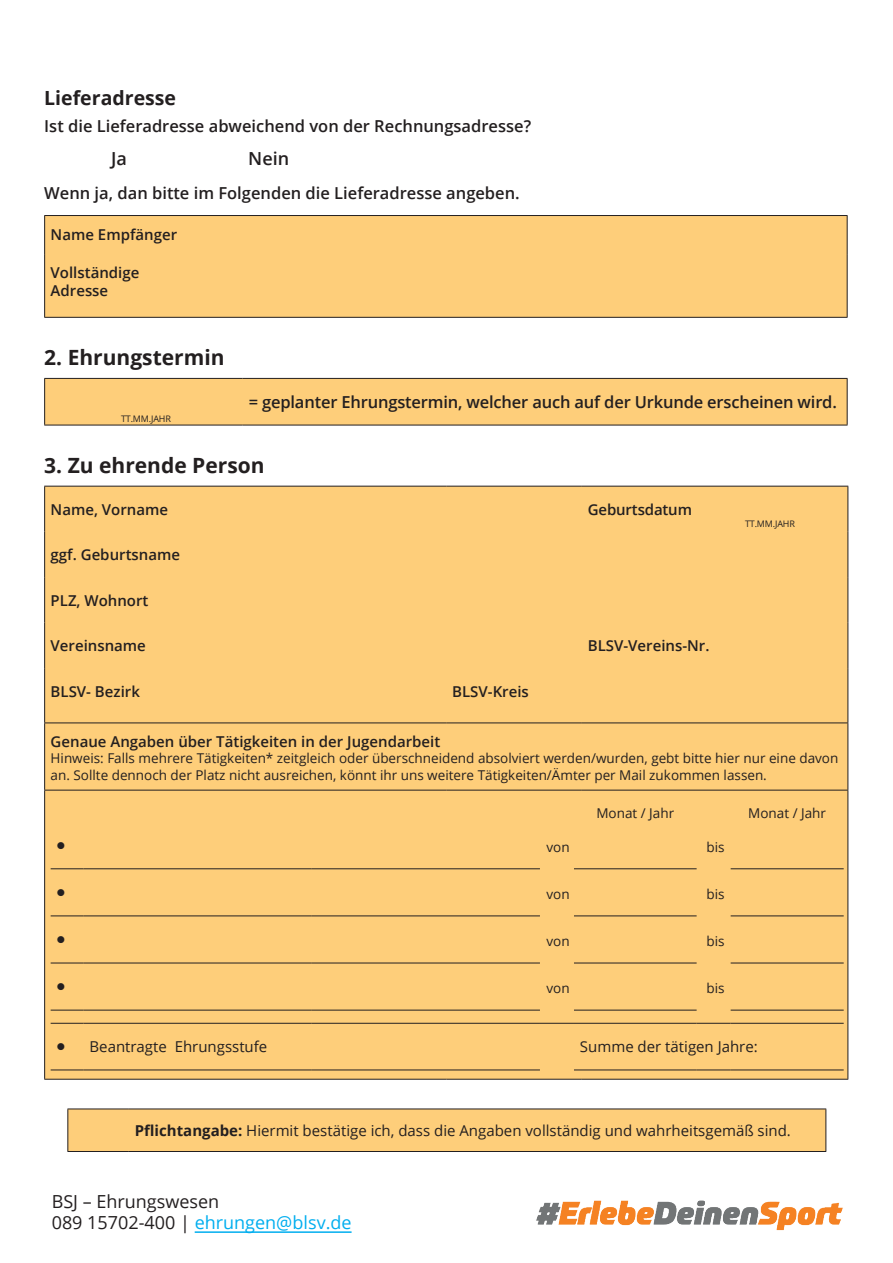
<style>
.page{position:relative;width:893px;height:1263px;background:#fff}
.page>*{position:absolute;margin:0;border:0;box-sizing:border-box;transform-origin:0 0}
.t1{font:700 21px "Open Sans";color:#231f20}
.t2{font:700 19.5px "Open Sans";color:#231f20}
.t3{font:18px/21.6px "Open Sans";color:#231f20}
.t4{font:600 18px "Open Sans";color:#231f20}
.t5{font:600 16.5px "Open Sans";color:#231f20}
.t6{font:600 15px/18px "Open Sans";color:#231f20}
.t7{font:15px "Open Sans";color:#231f20}
.t8{font:13.5px/16.2px "Open Sans";color:#231f20}
.t9{font:12px "Wingdings";color:#231f20}
.t10{font:9px "Open Sans";letter-spacing:-.015em;color:#231f20}
.s1{font-weight:700}
.s2{color:#00aeef}
</style>
<div class="page">
<img style="left:536px;top:1200px;width:307px;height:31px">
<hr style="left:195px;top:1231px;width:157px;height:2px;background:#00aeef">
<div style="left:45px;top:216px;width:802px;height:101px;background:#fece7a"></div>
<hr style="left:44px;top:215px;width:803px;height:1px;background:#231f20">
<hr style="left:44px;top:216px;width:1px;height:38px;background:#231f20">
<hr style="left:847px;top:216px;width:1px;height:38px;background:#231f20">
<hr style="left:44px;top:254px;width:1px;height:63px;background:#231f20">
<hr style="left:847px;top:254px;width:1px;height:63px;background:#231f20">
<hr style="left:44px;top:317px;width:803px;height:1px;background:#231f20">
<div style="left:45px;top:379px;width:802px;height:46px;background:#fece7a"></div>
<hr style="left:44px;top:378px;width:199px;height:1px;background:#231f20">
<hr style="left:44px;top:379px;width:1px;height:46px;background:#231f20">
<hr style="left:243px;top:378px;width:604px;height:1px;background:#231f20">
<hr style="left:847px;top:379px;width:1px;height:46px;background:#231f20">
<hr style="left:44px;top:425px;width:199px;height:1px;background:#231f20">
<hr style="left:243px;top:425px;width:604px;height:1px;background:#231f20">
<div style="left:45px;top:487px;width:802px;height:592px;background:#fece7a"></div>
<hr style="left:44px;top:486px;width:402px;height:1px;background:#231f20">
<hr style="left:44px;top:486px;width:1px;height:46px;background:#231f20">
<hr style="left:446px;top:486px;width:136px;height:1px;background:#231f20">
<hr style="left:582px;top:486px;width:266px;height:1px;background:#231f20">
<hr style="left:847px;top:486px;width:1px;height:46px;background:#231f20">
<hr style="left:44px;top:532px;width:1px;height:45px;background:#231f20">
<hr style="left:847px;top:532px;width:1px;height:45px;background:#231f20">
<hr style="left:44px;top:577px;width:1px;height:46px;background:#231f20">
<hr style="left:847px;top:577px;width:1px;height:46px;background:#231f20">
<hr style="left:44px;top:623px;width:1px;height:45px;background:#231f20">
<hr style="left:847px;top:623px;width:1px;height:45px;background:#231f20">
<hr style="left:44px;top:668px;width:1px;height:54px;background:#231f20">
<hr style="left:847px;top:668px;width:1px;height:54px;background:#231f20">
<hr style="left:44px;top:722px;width:402px;height:1px;background:#231f20">
<hr style="left:44px;top:723px;width:1px;height:67px;background:#231f20">
<hr style="left:446px;top:722px;width:136px;height:1px;background:#231f20">
<hr style="left:582px;top:722px;width:266px;height:1px;background:#231f20">
<hr style="left:847px;top:723px;width:1px;height:67px;background:#231f20">
<hr style="left:44px;top:790px;width:402px;height:1px;background:#231f20">
<hr style="left:44px;top:790px;width:1px;height:289px;background:#231f20">
<hr style="left:446px;top:790px;width:136px;height:1px;background:#231f20">
<hr style="left:582px;top:790px;width:266px;height:1px;background:#231f20">
<hr style="left:847px;top:790px;width:1px;height:289px;background:#231f20">
<hr style="left:44px;top:1079px;width:402px;height:1px;background:#231f20">
<hr style="left:446px;top:1079px;width:136px;height:1px;background:#231f20">
<hr style="left:582px;top:1079px;width:266px;height:1px;background:#231f20">
<hr style="left:51px;top:1023px;width:33px;height:1px;background:#231f20">
<hr style="left:84px;top:1023px;width:228px;height:1px;background:#231f20">
<hr style="left:312px;top:1023px;width:228px;height:1px;background:#231f20">
<hr style="left:540px;top:1023px;width:34px;height:1px;background:#231f20">
<hr style="left:574px;top:1023px;width:123px;height:1px;background:#231f20">
<hr style="left:697px;top:1023px;width:34px;height:1px;background:#231f20">
<hr style="left:731px;top:1023px;width:113px;height:1px;background:#231f20">
<hr style="left:51px;top:868px;width:33px;height:1px;background:#231f20">
<hr style="left:84px;top:868px;width:228px;height:1px;background:#231f20">
<hr style="left:312px;top:868px;width:228px;height:1px;background:#231f20">
<hr style="left:51px;top:915px;width:33px;height:1px;background:#231f20">
<hr style="left:84px;top:915px;width:228px;height:1px;background:#231f20">
<hr style="left:312px;top:915px;width:228px;height:1px;background:#231f20">
<hr style="left:51px;top:963px;width:33px;height:1px;background:#231f20">
<hr style="left:84px;top:963px;width:228px;height:1px;background:#231f20">
<hr style="left:312px;top:963px;width:228px;height:1px;background:#231f20">
<hr style="left:51px;top:1010px;width:33px;height:1px;background:#231f20">
<hr style="left:84px;top:1010px;width:228px;height:1px;background:#231f20">
<hr style="left:312px;top:1010px;width:228px;height:1px;background:#231f20">
<hr style="left:731px;top:868px;width:113px;height:1px;background:#231f20">
<hr style="left:731px;top:915px;width:113px;height:1px;background:#231f20">
<hr style="left:731px;top:963px;width:113px;height:1px;background:#231f20">
<hr style="left:731px;top:1010px;width:113px;height:1px;background:#231f20">
<hr style="left:574px;top:868px;width:123px;height:1px;background:#231f20">
<hr style="left:574px;top:915px;width:123px;height:1px;background:#231f20">
<hr style="left:574px;top:963px;width:123px;height:1px;background:#231f20">
<hr style="left:574px;top:1010px;width:123px;height:1px;background:#231f20">
<hr style="left:51px;top:1069px;width:33px;height:1px;background:#231f20">
<hr style="left:84px;top:1069px;width:228px;height:1px;background:#231f20">
<hr style="left:312px;top:1069px;width:228px;height:1px;background:#231f20">
<hr style="left:574px;top:1069px;width:123px;height:1px;background:#231f20">
<hr style="left:697px;top:1069px;width:34px;height:1px;background:#231f20">
<hr style="left:731px;top:1069px;width:113px;height:1px;background:#231f20">
<div style="left:68px;top:1109px;width:757px;height:42px;background:#fece7a"></div>
<hr style="left:67px;top:1108px;width:62px;height:1px;background:#231f20">
<hr style="left:67px;top:1109px;width:1px;height:42px;background:#231f20">
<hr style="left:129px;top:1108px;width:697px;height:1px;background:#231f20">
<hr style="left:825px;top:1109px;width:1px;height:42px;background:#231f20">
<hr style="left:67px;top:1151px;width:62px;height:1px;background:#231f20">
<hr style="left:129px;top:1151px;width:697px;height:1px;background:#231f20">
<h2 class="t2" style="left:44px;top:84px;width:133px">Lieferadresse</h2>
<p class="t5" style="left:44px;top:115px;width:488px">Ist die Lieferadresse abweichend von der Rechnungsadresse?</p>
<h3 class="t4" style="left:111px;top:146px;width:17px">Ja</h3>
<h3 class="t4" style="left:248px;top:146px;width:42px">Nein</h3>
<p class="t5" style="left:44px;top:182px;width:477px">Wenn ja, dan bitte im Folgenden die Lieferadresse angeben.</p>
<p class="t6" style="left:51px;top:225px;width:128px">Name Empfänger</p>
<p class="t6" style="left:51px;top:264px;width:90px">Vollständige<br>Adresse</p>
<h1 class="t1" style="left:44px;top:343px;width:182px">2. Ehrungstermin</h1>
<p class="t10" style="left:121px;top:413px;width:51px">TT.MM.JAHR</p>
<p class="t5" style="left:249px;top:391px;width:590px">= geplanter Ehrungstermin, welcher auch auf der Urkunde erscheinen wird.</p>
<h1 class="t1" style="left:44px;top:451px;width:222px">3. Zu ehrende Person</h1>
<p class="t6" style="left:51px;top:500px;width:119px">Name, Vorname</p>
<p class="t6" style="left:588px;top:500px;width:106px">Geburtsdatum</p>
<p class="t6" style="left:51px;top:545px;width:131px">ggf. Geburtsname</p>
<p class="t6" style="left:51px;top:591px;width:99px">PLZ, Wohnort</p>
<p class="t6" style="left:51px;top:636px;width:97px">Vereinsname</p>
<p class="t6" style="left:588px;top:636px;width:123px">BLSV-Vereins-Nr.</p>
<p class="t6" style="left:51px;top:682px;width:91px">BLSV- Bezirk</p>
<p class="t6" style="left:452px;top:682px;width:78px">BLSV-Kreis</p>
<p class="t6" style="left:51px;top:732px;width:391px">Genaue Angaben über Tätigkeiten in der Jugendarbeit</p>
<p class="t8" style="left:51px;top:750px;width:789px">Hinweis: Falls mehrere Tätigkeiten* zeitgleich oder überschneidend absolviert werden/wurden, gebt bitte hier nur eine davon an. Sollte dennoch der Platz nicht ausreichen, könnt ihr uns weitere Tätigkeiten/Ämter per Mail zukommen lassen.</p>
<p class="t8" style="left:596px;top:804px;width:79px">Monat / Jahr</p>
<p class="t8" style="left:748px;top:804px;width:79px">Monat / Jahr</p>
<p class="t9" style="left:57px;top:839px;width:10px">●</p>
<p class="t8" style="left:546px;top:838px;width:25px">von</p>
<p class="t8" style="left:706px;top:838px;width:20px">bis</p>
<p class="t9" style="left:57px;top:886px;width:10px">●</p>
<p class="t8" style="left:546px;top:885px;width:25px">von</p>
<p class="t8" style="left:706px;top:885px;width:20px">bis</p>
<p class="t9" style="left:57px;top:933px;width:10px">●</p>
<p class="t8" style="left:546px;top:933px;width:25px">von</p>
<p class="t8" style="left:706px;top:933px;width:20px">bis</p>
<p class="t9" style="left:57px;top:980px;width:10px">●</p>
<p class="t8" style="left:546px;top:980px;width:25px">von</p>
<p class="t8" style="left:706px;top:980px;width:20px">bis</p>
<p class="t10" style="left:745px;top:518px;width:51px">TT.MM.JAHR</p>
<p class="t7" style="left:57px;top:1037px;width:212px">● Beantragte Ehrungsstufe</p>
<p class="t7" style="left:580px;top:1037px;width:179px">Summe der tätigen Jahre:</p>
<p class="t7" style="left:135px;top:1120px;width:658px"><span class="s1">Pflichtangabe:</span> Hiermit bestätige ich, dass die Angaben vollständig und wahrheitsgemäß sind.</p>
<h3 class="t3" style="left:52px;top:1190px;width:301px">BSJ – Ehrungswesen<br>089 15702-400 | <span class="s2">ehrungen@blsv.de</span></h3>
</div>
